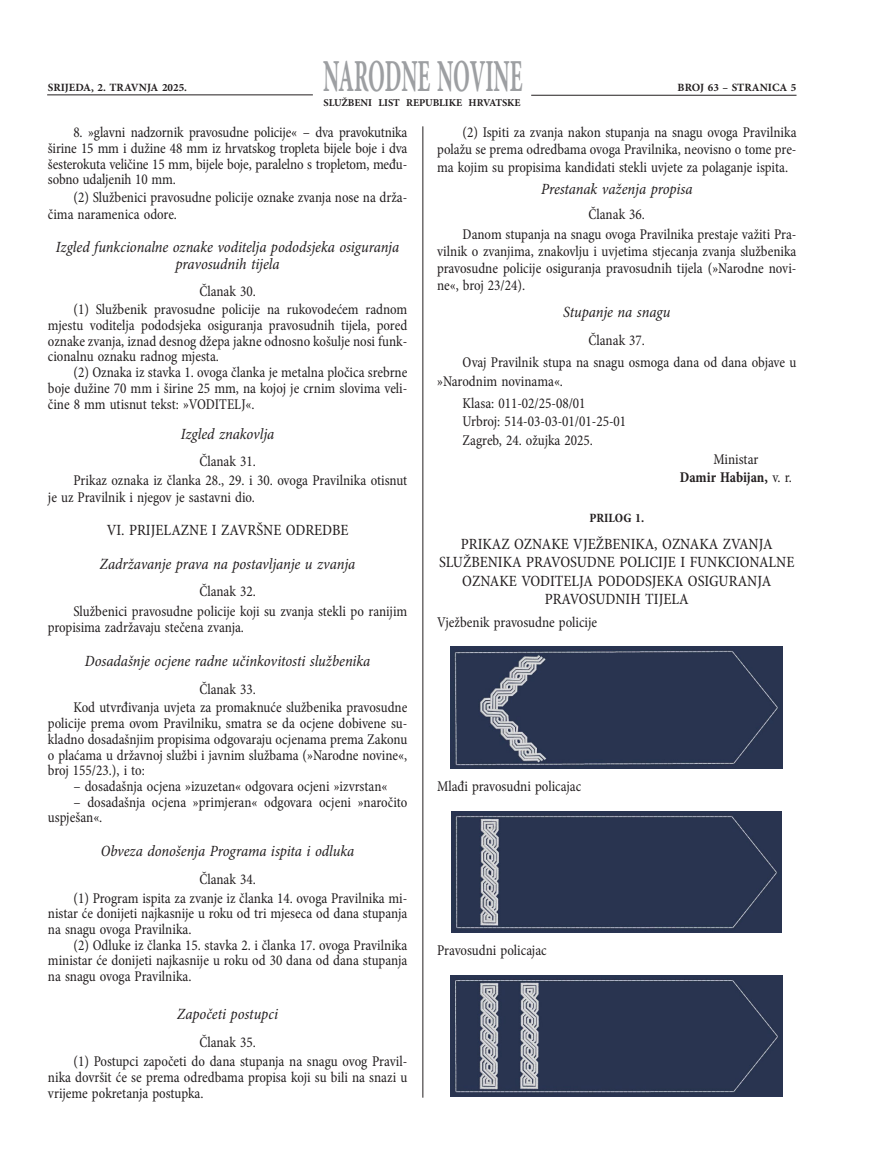
<style>
.page{position:relative;width:872px;height:1170px;background:#fff}
.page>*{position:absolute;margin:0;border:0;box-sizing:border-box;transform-origin:0 0}
.t1{font:700 45.9px "Minion Pro";letter-spacing:-.01em;color:#9d9fa2;scale:.48 1}
.T-10_9_kurz_S{font:italic condensed 15.75px/17.2px "Minion Pro";letter-spacing:-.005em;color:#231f20;text-align:center}
.T-10_9_sred{font:condensed 15.75px/18.6px "Minion Pro";color:#231f20;text-align:center}
.T-9_8{font:condensed 15px/15.8px "Minion Pro";color:#231f20;text-align:justify;scale:.95 1}
.Clanak{font:condensed 15px "Minion Pro";color:#231f20;scale:.95 1}
.Klasa2{font:condensed 15px/18.6px "Minion Pro";color:#231f20;scale:.95 1}
.T-9_8_bez_uvl{font:condensed 15px "Minion Pro";color:#231f20;scale:.95 1}
.T-9_8_potpis{font:700 condensed 15px/17.9px "Minion Pro";letter-spacing:-.005em;color:#231f20;text-align:center;scale:.95 1}
.prilog{font:700 condensed 12.75px "Minion Pro";color:#231f20}
.t2{font:700 11.1px "Minion Pro";color:#231f20}
.t3{font:700 10.5px "Minion Pro";letter-spacing:-.01em;color:#231f20}
.s1{font-weight:400}
</style>
<div class="page">
<hr style="left:422px;top:126px;width:1px;height:971px;background:#231f20">
<hr style="left:531px;top:95px;width:265px;height:1px;background:#231f20">
<hr style="left:47px;top:95px;width:266px;height:1px;background:#231f20">
<img style="left:450px;top:646px;width:332px;height:122px">
<img style="left:451px;top:811px;width:330px;height:121px">
<img style="left:450px;top:975px;width:332px;height:121px">
<p class="t2" style="left:48px;top:79px;width:141px">SRIJEDA, 2. TRAVNJA 2025.</p>
<h1 class="t1" style="left:323px;top:44px;width:417px">NARODNE NOVINE</h1>
<p class="t2" style="left:677px;top:79px;width:120px">BROJ 63 – STRANICA 5</p>
<p class="t3" style="left:323px;top:95px;width:198px">SLUŽBENI LIST REPUBLIKE HRVATSKE</p>
<p class="T-9_8" style="left:437px;top:124px;width:380px;line-height:17.1px;text-indent:26px">(2) Ispiti za zvanja nakon stupanja na snagu ovoga Pravilnika polažu se prema odredbama ovoga Pravilnika, neovisno o tome pre&shy;ma kojim su propisima kandidati stekli uvjete za polaganje ispita.</p>
<p class="T-10_9_kurz_S" style="left:541px;top:181px;width:153px">Prestanak važenja propisa</p>
<p class="Clanak" style="left:588px;top:204px;width:61px">Članak 36.</p>
<p class="T-9_8" style="left:437px;top:226px;width:380px;line-height:17.1px;text-indent:26px">Danom stupanja na snagu ovoga Pravilnika prestaje važiti Pra&shy;vilnik o zvanjima, znakovlju i uvjetima stjecanja zvanja službenika pravosudne policije osiguranja pravosudnih tijela (»Narodne novi&shy;ne«, broj 23/24).</p>
<p class="T-10_9_kurz_S" style="left:563px;top:303px;width:109px">Stupanje na snagu</p>
<p class="Clanak" style="left:588px;top:330px;width:61px">Članak 37.</p>
<p class="T-9_8" style="left:437px;top:353px;width:380px;line-height:18.6px;text-indent:26px">Ovaj Pravilnik stupa na snagu osmoga dana od dana objave u »Narodnim novinama«.</p>
<p class="Klasa2" style="left:462px;top:393px;width:174px">Klasa: 011-02/25-08/01<br>Urbroj: 514-03-03-01/01-25-01<br>Zagreb, 24. ožujka 2025.</p>
<p class="T-9_8_potpis" style="left:680px;top:450px;width:120px"><span class="s1">Ministar<br></span>Damir Habijan, <span class="s1">v. r.</span></p>
<p class="prilog" style="left:589px;top:509px;width:56px">PRILOG 1.</p>
<p class="T-10_9_sred" style="left:439px;top:534px;width:357px">PRIKAZ OZNAKE VJEŽBENIKA, OZNAKA ZVANJA SLUŽBENIKA PRAVOSUDNE POLICIJE I FUNKCIONALNE OZNAKE VODITELJA PODODSJEKA OSIGURANJA PRAVOSUDNIH TIJELA</p>
<p class="T-9_8_bez_uvl" style="left:437px;top:612px;width:170px">Vježbenik pravosudne policije</p>
<p class="T-9_8" style="left:48px;top:125px;width:380px;text-indent:26px">8. »glavni nadzornik pravosudne policije« – dva pravokutnika širine 15 mm i dužine 48 mm iz hrvatskog tropleta bijele boje i dva šesterokuta veličine 15 mm, bijele boje, paralelno s tropletom, među&shy;sobno udaljenih 10 mm.</p>
<p class="T-9_8" style="left:48px;top:188px;width:380px;line-height:17.2px;text-indent:26px">(2) Službenici pravosudne policije oznake zvanja nose na drža&shy;čima naramenica odore.</p>
<p class="T-10_9_kurz_S" style="left:56px;top:238px;width:345px">Izgled funkcionalne oznake voditelja pododsjeka osiguranja pravosudnih tijela</p>
<p class="Clanak" style="left:199px;top:281px;width:61px">Članak 30.</p>
<p class="T-9_8" style="left:48px;top:302px;width:380px;text-indent:26px">(1) Službenik pravosudne policije na rukovodećem radnom mjestu voditelja pododsjeka osiguranja pravosudnih tijela, pored oznake zvanja, iznad desnog džepa jakne odnosno košulje nosi funk&shy;cionalnu oznaku radnog mjesta.</p>
<p class="T-9_8" style="left:48px;top:364px;width:380px;text-indent:26px">(2) Oznaka iz stavka 1. ovoga članka je metalna pločica srebrne boje dužine 70 mm i širine 25 mm, na kojoj je crnim slovima veli&shy;čine 8 mm utisnut tekst: »VODITELJ«.</p>
<p class="T-10_9_kurz_S" style="left:181px;top:425px;width:95px">Izgled znakovlja</p>
<p class="Clanak" style="left:199px;top:451px;width:61px">Članak 31.</p>
<p class="T-9_8" style="left:48px;top:472px;width:380px;line-height:16.5px;text-indent:26px">Prikaz oznaka iz članka 28., 29. i 30. ovoga Pravilnika otisnut je uz Pravilnik i njegov je sastavni dio.</p>
<p class="T-10_9_sred" style="left:107px;top:521px;width:243px">VI. PRIJELAZNE I ZAVRŠNE ODREDBE</p>
<p class="T-10_9_kurz_S" style="left:100px;top:555px;width:257px">Zadržavanje prava na postavljanje u zvanja</p>
<p class="Clanak" style="left:199px;top:581px;width:61px">Članak 32.</p>
<p class="T-9_8" style="left:48px;top:603px;width:380px;line-height:16.5px;text-indent:26px">Službenici pravosudne policije koji su zvanja stekli po ranijim propisima zadržavaju stečena zvanja.</p>
<p class="T-10_9_kurz_S" style="left:85px;top:652px;width:287px">Dosadašnje ocjene radne učinkovitosti službenika</p>
<p class="Clanak" style="left:199px;top:679px;width:61px">Članak 33.</p>
<p class="T-9_8" style="left:48px;top:700px;width:380px;text-indent:26px">Kod utvrđivanja uvjeta za promaknuće službenika pravosudne policije prema ovom Pravilniku, smatra se da ocjene dobivene su&shy;kladno dosadašnjim propisima odgovaraju ocjenama prema Zakonu o plaćama u državnoj službi i javnim službama (»Narodne novine«, broj 155/23.), i to:</p>
<p class="T-9_8" style="left:73px;top:778px;width:332px">– dosadašnja ocjena »izuzetan« odgovara ocjeni »izvrstan«</p>
<p class="T-9_8" style="left:48px;top:794px;width:380px;text-indent:26px">– dosadašnja ocjena »primjeran« odgovara ocjeni »naročito uspješan«.</p>
<p class="T-10_9_kurz_S" style="left:101px;top:842px;width:255px">Obveza donošenja Programa ispita i odluka</p>
<p class="Clanak" style="left:199px;top:869px;width:61px">Članak 34.</p>
<p class="T-9_8" style="left:48px;top:890px;width:380px;text-indent:26px">(1) Program ispita za zvanje iz članka 14. ovoga Pravilnika mi&shy;nistar će donijeti najkasnije u roku od tri mjeseca od dana stupanja na snagu ovoga Pravilnika.</p>
<p class="T-9_8" style="left:48px;top:937px;width:380px;text-indent:26px">(2) Odluke iz članka 15. stavka 2. i članka 17. ovoga Pravilnika ministar će donijeti najkasnije u roku od 30 dana od dana stupanja na snagu ovoga Pravilnika.</p>
<p class="T-10_9_kurz_S" style="left:177px;top:1005px;width:102px">Započeti postupci</p>
<p class="Clanak" style="left:199px;top:1032px;width:61px">Članak 35.</p>
<p class="T-9_8" style="left:48px;top:1053px;width:380px;text-indent:26px">(1) Postupci započeti do dana stupanja na snagu ovog Pravil&shy;nika dovršit će se prema odredbama propisa koji su bili na snazi u vrijeme pokretanja postupka.</p>
<p class="T-9_8_bez_uvl" style="left:437px;top:776px;width:153px">Mlađi pravosudni policajac</p>
<p class="T-9_8_bez_uvl" style="left:437px;top:940px;width:117px">Pravosudni policajac</p>
</div>
